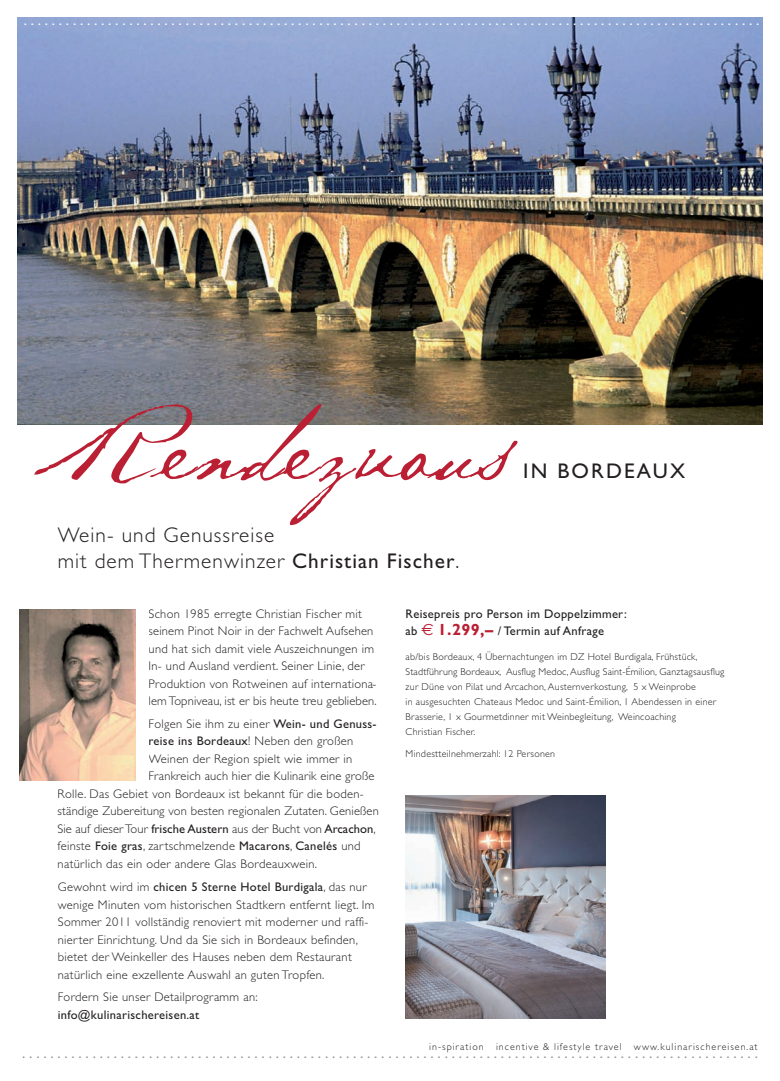
<style>
.page{position:relative;width:780px;height:1081px;background:#fff}
.page>*{position:absolute;margin:0;border:0;box-sizing:border-box;transform-origin:0 0}
.t1{font:68.88px "Baker Script";letter-spacing:-.025em;color:#ba1f33}
.t2{font:300 21.25px/26.2px "Gill Sans";letter-spacing:.05em;color:#231f20}
.t3{font:21.25px "Gill Sans TT";letter-spacing:.1em;color:#231f20}
.t4{font:15px "Gill Sans TT";color:#939598}
.t5{font:15px "Gill Sans TT";color:#fff}
.t6{font:12.5px/17.5px "Gill Sans Light TT";letter-spacing:.025em;color:#231f20}
.t7{font:12.5px "Gill Sans TT";letter-spacing:.025em;color:#231f20}
.t8{font:12.5px "Gill Sans Light TT";letter-spacing:.005em;color:#231f20}
.t9{font:12.5px "Gill Sans";letter-spacing:.025em;color:#231f20}
.t10{font:10px/15px "Gill Sans Light TT";letter-spacing:.025em;color:#231f20}
.t11{font:300 10px "Gill Sans";letter-spacing:.1em;color:#231f20}
.s1{font-size:75px}
.s2{font-weight:400}
.s3{font-family:"Gill Sans TT"}
.s4{font-family:"Gill Sans Light TT"}
.s5{font-family:"Gill Sans"}
.s6{font-family:"Euro Sans";font-size:16.25px;color:#ba1f33}
.s7{font-weight:700;font-size:16.25px;color:#ba1f33}
</style>
<div class="page">
<img style="left:18px;top:18px;width:744px;height:406px">
<img style="left:19px;top:610px;width:117px;height:171px">
<img style="left:406px;top:796px;width:199px;height:223px">
<p class="t5" style="left:24px;top:11px;width:737px">.........................................................................................................</p>
<h1 class="t1" style="left:70px;top:416px;width:436px"><span class="s1">R</span>ende zvou s</h1>
<h2 class="t3" style="left:523px;top:458px;width:163px">IN BORDEAUX</h2>
<h2 class="t2" style="left:58px;top:524px;width:403px">Wein- und Genussreise<br>mit dem Thermenwinzer <span class="s2">Christian Fischer</span>.</h2>
<p class="t6" style="left:149px;top:605px;width:229px">Schon 1985 erregte Christian Fischer mit seinem Pinot Noir in der Fachwelt Aufsehen und hat sich damit viele Auszeichnungen im In- und Ausland verdient. Seiner Linie, der Produktion von Rotweinen auf internationa&shy;lem Topniveau, ist er bis heute treu geblieben.</p>
<p class="t6" style="left:149px;top:715px;width:229px">Folgen Sie ihm zu einer <span class="s3">Wein- und Genuss-</span></p>
<p class="t7" style="left:149px;top:733px;width:206px">reise ins Bordeaux<span class="s4">! Neben den großen</span></p>
<p class="t6" style="left:149px;top:750px;width:205px">Weinen der Region spielt wie immer in</p>
<p class="t6" style="left:149px;top:767px;width:227px">Frankreich auch hier die Kulinarik eine große</p>
<p class="t6" style="left:58px;top:785px;width:308px">Rolle. Das Gebiet von Bordeaux ist bekannt für die boden-</p>
<p class="t6" style="left:58px;top:802px;width:323px">ständige Zubereitung von besten regionalen Zutaten. Genießen</p>
<p class="t8" style="left:58px;top:821px;width:319px">Sie auf dieser Tour <span class="s5">frische Austern</span> aus der Bucht von <span class="s5">Arcachon</span>,</p>
<p class="t6" style="left:58px;top:837px;width:304px">feinste <span class="s3">Foie gras</span>, zartschmelzende <span class="s3">Macarons</span>, <span class="s5">Canelés</span> und</p>
<p class="t6" style="left:58px;top:855px;width:261px">natürlich das ein oder andere Glas Bordeauxwein.</p>
<p class="t7" style="left:58px;top:879px;width:310px"><span class="s4">Gewohnt wird im</span> chicen 5 Sterne Hotel Burdigala<span class="s4">, das nur</span></p>
<p class="t6" style="left:58px;top:896px;width:318px">wenige Minuten vom historischen Stadtkern entfernt liegt. Im Sommer 2011 vollständig renoviert mit moderner und raffi&shy;nierter Einrichtung. Und da Sie sich in Bordeaux befinden, bietet der Weinkeller des Hauses neben dem Restaurant natürlich eine exzellente Auswahl an guten Tropfen.</p>
<p class="t6" style="left:58px;top:988px;width:201px">Fordern Sie unser Detailprogramm an:</p>
<p class="t7" style="left:58px;top:1007px;width:143px">info@kulinarischereisen.at</p>
<p class="t7" style="left:405px;top:606px;width:223px">Reisepreis pro Person im Doppelzimmer:</p>
<p class="t9" style="left:405px;top:626px;width:200px"><span class="s3">ab</span> <span class="s6">€</span> <span class="s7">1.299,–</span> / Termin auf Anfrage</p>
<p class="t10" style="left:405px;top:649px;width:320px">ab/bis Bordeaux, 4 Übernachtungen im DZ Hotel Burdigala, Frühstück, Stadtführung Bordeaux, Ausflug Medoc, Ausflug Saint-Émilion, Ganztagsausflug zur Düne von Pilat und Arcachon, Austernverkostung, 5 x Weinprobe<br>in ausgesuchten Chateaus Medoc und Saint-Émilion, 1 Abendessen in einer Brasserie, 1 x Gourmetdinner mit Weinbegleitung, Weincoaching<br>Christian Fischer.</p>
<p class="t10" style="left:405px;top:745px;width:151px">Mindestteilnehmerzahl: 12 Personen</p>
<p class="t11" style="left:429px;top:1042px;width:330px">in-spiration incentive &amp; lifestyle travel www.kulinarischereisen.at</p>
<p class="t4" style="left:22px;top:1043px;width:737px">.........................................................................................................</p>
</div>
